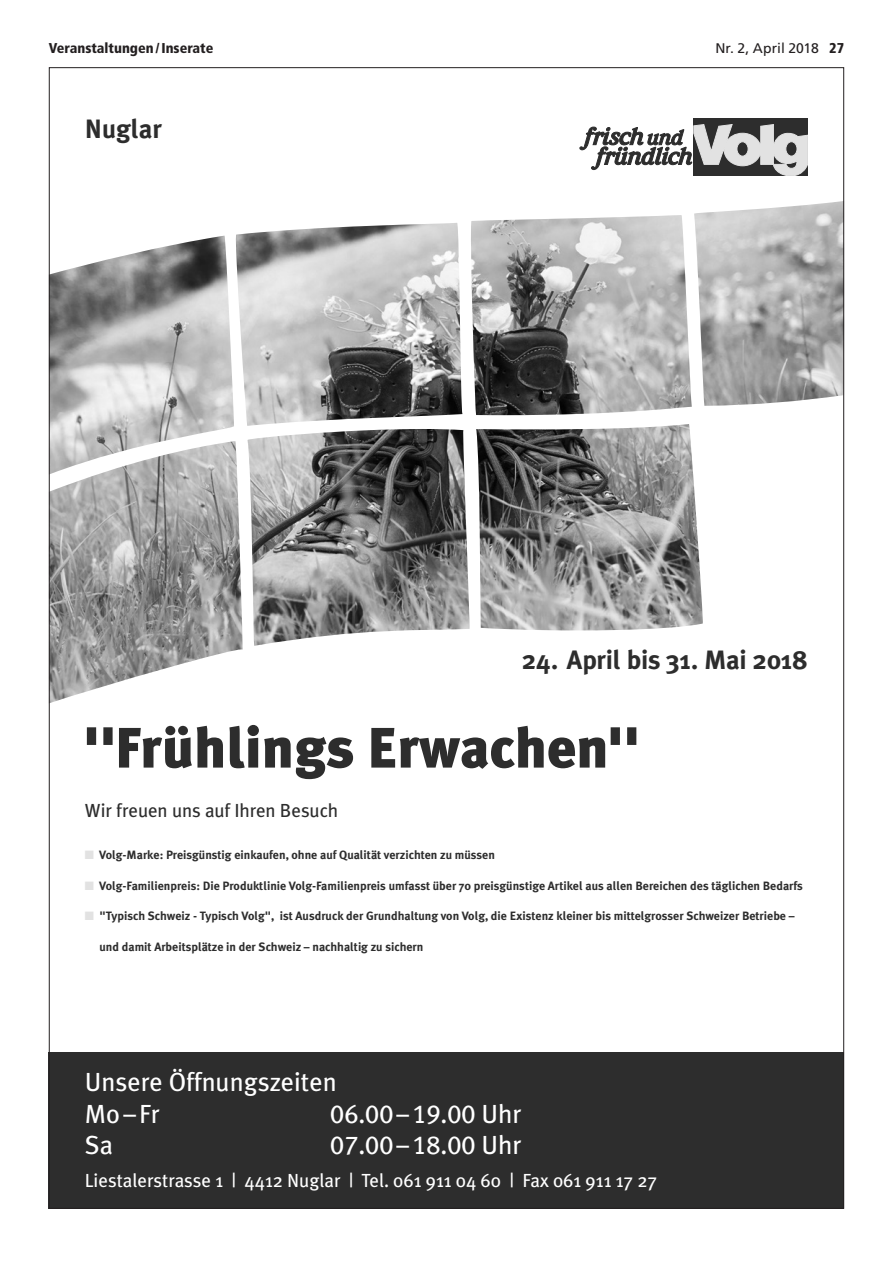
<style>
.page{position:relative;width:893px;height:1263px;background:#fff}
.page>*{position:absolute;margin:0;border:0;box-sizing:border-box;transform-origin:0 0}
.t1{font:900 56.85px "Meta Plus";color:#2d2d2d}
.t2{font:700 26.55px "Meta Plus";letter-spacing:-.005em;color:#2d2d2d}
.t3{font:26.25px "Meta Plus Book Caps";color:#fff}
.t4{font:26.25px/31.5px "Meta Plus";color:#fff}
.t5{font:18.9px "Meta Plus";color:#fff}
.t6{font:18.9px "Meta Plus";letter-spacing:-.005em;color:#2d2d2d}
.t7{font:900 condensed 14.25px "Frutiger LT";color:#231f20}
.t8{font:13.95px "Frutiger LT";color:#231f20}
.t9{font:700 12.15px "Meta Plus";color:#2d2d2d}
.s1{font-weight:900;font-stretch:condensed;font-size:14.25px}
.s2{color:#e2e2e2}
.s3{font-family:"Meta Plus"}
</style>
<div class="page">
<div style="left:49px;top:1052px;width:795px;height:157px;background:#2d2d2d"></div>
<div style="left:694px;top:118px;width:114px;height:58px;background:#2d2d2d"></div>
<svg style="left:580px;top:124px;width:228px;height:52px"></svg>
<img style="left:51px;top:201px;width:791px;height:502px">
<p class="t7" style="left:49px;top:40px;width:166px">Veranstaltungen/Inserate</p>
<p class="t8" style="left:715px;top:40px;width:130px">Nr. 2, April 2018 <span class="s1">27</span></p>
<h2 class="t2" style="left:85px;top:113px;width:79px">Nuglar</h2>
<h2 class="t2" style="left:522px;top:645px;width:288px">24. April bis 31. Mai 2018</h2>
<h1 class="t1" style="left:85px;top:715px;width:555px">"Frühlings Erwachen"</h1>
<h3 class="t6" style="left:85px;top:799px;width:255px">Wir freuen uns auf Ihren Besuch</h3>
<p class="t9" style="left:85px;top:848px;width:412px"><span class="s2">■</span> Volg-Marke: Preisgünstig einkaufen, ohne auf Qualität verzichten zu müssen</p>
<p class="t9" style="left:85px;top:878px;width:720px"><span class="s2">■</span> Volg-Familienpreis: Die Produktlinie Volg-Familienpreis umfasst über 70 preisgünstige Artikel aus allen Bereichen des täglichen Bedarfs</p>
<p class="t9" style="left:85px;top:909px;width:711px"><span class="s2">■</span> "Typisch Schweiz - Typisch Volg", ist Ausdruck der Grundhaltung von Volg, die Existenz kleiner bis mittelgrosser Schweizer Betriebe –</p>
<p class="t9" style="left:99px;top:939px;width:325px">und damit Arbeitsplätze in der Schweiz – nachhaltig zu sichern</p>
<h3 class="t4" style="left:85px;top:1066px;width:253px">Unsere Öffnungszeiten<br>Mo–Fr</h3>
<h3 class="t3" style="left:330px;top:1098px;width:193px">06<span class="s3">.</span>00<span class="s3">–</span>19<span class="s3">.</span>00 <span class="s3">Uhr</span></h3>
<h3 class="t4" style="left:85px;top:1129px;width:30px">Sa</h3>
<h3 class="t3" style="left:330px;top:1130px;width:193px">07<span class="s3">.</span>00<span class="s3">–</span>18<span class="s3">.</span>00 <span class="s3">Uhr</span></h3>
<h3 class="t5" style="left:85px;top:1170px;width:574px">Liestalerstrasse 1 | 4412 Nuglar | Tel. 061 911 04 60 | Fax 061 911 17 27</h3>
</div>
